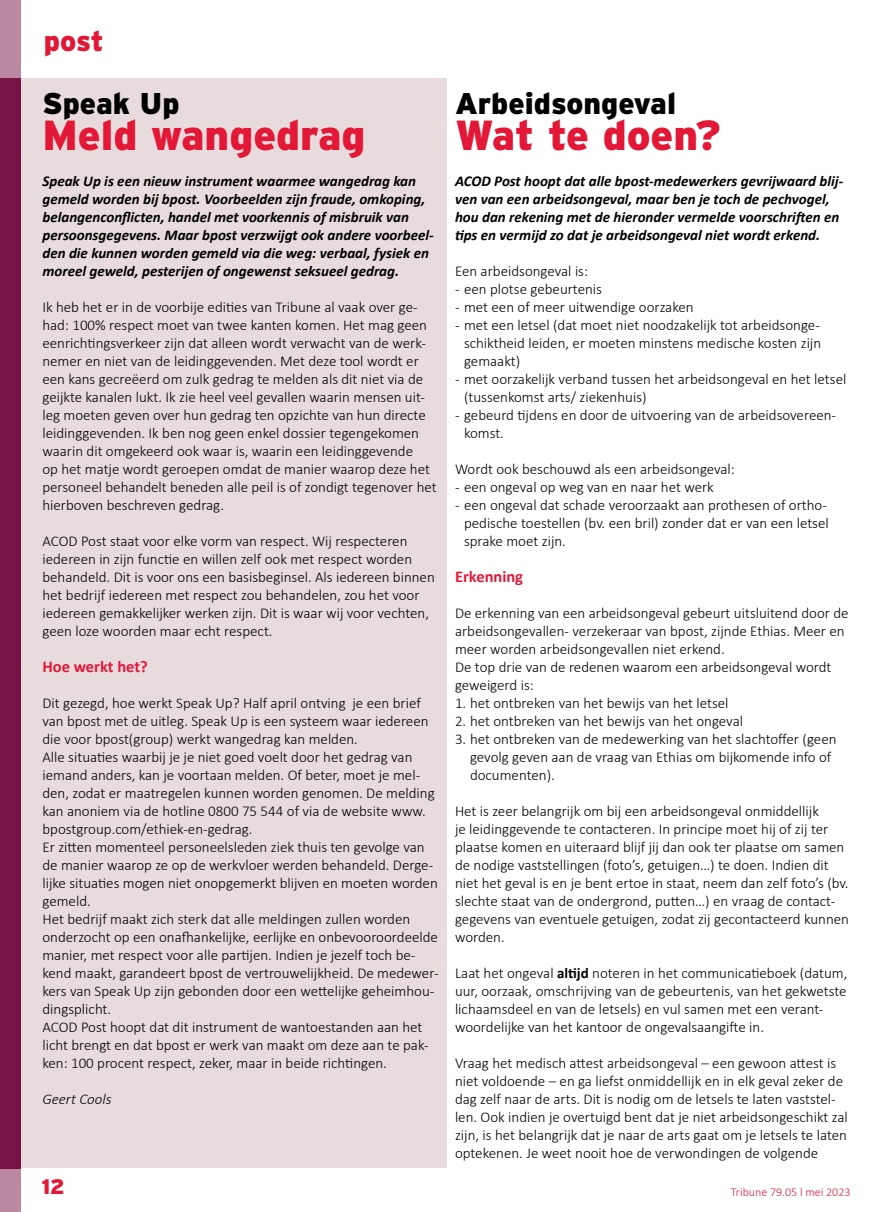
<style>
.page{position:relative;width:893px;height:1212px;background:#fff}
.page>*{position:absolute;margin:0;border:0;box-sizing:border-box;transform-origin:0 0}
.t1{font:900 42px "Interstate";color:#e31837}
.t2{font:900 30px "Interstate";color:#000}
.t3{font:900 28.5px "Interstate";color:#e31837}
.t4{font:900 21px "Interstate";color:#e31837}
.t5{font:700 16.5px "Calibri";color:#e31837}
.t6{font:300 15px/18px "Calibri";color:#000}
.t7{font:italic 700 15px/18px "Calibri";color:#000}
.t8{font:italic 300 15px "Calibri";color:#000}
.t9{font:300 12px "Calibri";color:#e31837}
.s1{font-weight:700}
</style>
<div class="page">
<div style="left:0;top:0;width:21px;height:1212px;background:#781346"></div>
<svg style="left:0;top:1169px;width:21px;height:43px"></svg>
<div style="left:0;top:0;width:21px;height:78px;background:#bb88a2"></div>
<div style="left:21px;top:78px;width:425px;height:1089px;background:#e7dbdd"></div>
<hr style="left:892px;top:664px;width:1px;height:478px;background:#81bdaa">
<h3 class="t3" style="left:44px;top:24px;width:61px">post</h3>
<h2 class="t2" style="left:42px;top:86px;width:139px">Speak Up</h2>
<h1 class="t1" style="left:42px;top:111px;width:325px">Meld wangedrag</h1>
<p class="t7" style="left:42px;top:171px;width:393px">Speak Up is een nieuw instrument waarmee wangedrag kan gemeld worden bij bpost. Voorbeelden zijn fraude, omkoping, belangenconflicten, handel met voorkennis of misbruik van persoonsgegevens. Maar bpost verzwijgt ook andere voorbeel&shy;den die kunnen worden gemeld via die weg: verbaal, fysiek en moreel geweld, pesterijen of ongewenst seksueel gedrag.</p>
<p class="t6" style="left:42px;top:298px;width:396px">Ik heb het er in de voorbije edities van Tribune al vaak over ge&shy;had: 100% respect moet van twee kanten komen. Het mag geen eenrichtingsverkeer zijn dat alleen wordt verwacht van de werk&shy;nemer en niet van de leidinggevenden. Met deze tool wordt er een kans gecreëerd om zulk gedrag te melden als dit niet via de geijkte kanalen lukt. Ik zie heel veel gevallen waarin mensen uit&shy;leg moeten geven over hun gedrag ten opzichte van hun directe leidinggevenden. Ik ben nog geen enkel dossier tegengekomen waarin dit omgekeerd ook waar is, waarin een leidinggevende<br>op het matje wordt geroepen omdat de manier waarop deze het personeel behandelt beneden alle peil is of zondigt tegenover het hierboven beschreven gedrag.</p>
<p class="t6" style="left:42px;top:532px;width:394px">ACOD Post staat voor elke vorm van respect. Wij respecteren iedereen in zijn functie en willen zelf ook met respect worden behandeld. Dit is voor ons een basisbeginsel. Als iedereen binnen het bedrijf iedereen met respect zou behandelen, zou het voor iedereen gemakkelijker werken zijn. Dit is waar wij voor vechten, geen loze woorden maar echt respect.</p>
<p class="t5" style="left:42px;top:656px;width:107px">Hoe werkt het?</p>
<p class="t6" style="left:42px;top:694px;width:398px">Dit gezegd, hoe werkt Speak Up? Half april ontving je een brief van bpost met de uitleg. Speak Up is een systeem waar iedereen die voor bpost(group) werkt wangedrag kan melden.<br>Alle situaties waarbij je je niet goed voelt door het gedrag van iemand anders, kan je voortaan melden. Of beter, moet je mel&shy;den, zodat er maatregelen kunnen worden genomen. De melding kan anoniem via de hotline 0800 75 544 of via de website www. bpostgroup.com/ethiek-en-gedrag.<br>Er zitten momenteel personeelsleden ziek thuis ten gevolge van de manier waarop ze op de werkvloer werden behandeld. Derge&shy;lijke situaties mogen niet onopgemerkt blijven en moeten worden gemeld.<br>Het bedrijf maakt zich sterk dat alle meldingen zullen worden onderzocht op een onafhankelijke, eerlijke en onbevooroordeelde manier, met respect voor alle partijen. Indien je jezelf toch be&shy;kend maakt, garandeert bpost de vertrouwelijkheid. De medewer&shy;kers van Speak Up zijn gebonden door een wettelijke geheimhou&shy;dingsplicht.<br>ACOD Post hoopt dat dit instrument de wantoestanden aan het licht brengt en dat bpost er werk van maakt om deze aan te pak&shy;ken: 100 procent respect, zeker, maar in beide richtingen.</p>
<p class="t8" style="left:42px;top:1090px;width:71px">Geert Cools</p>
<h2 class="t2" style="left:455px;top:86px;width:223px">Arbeidsongeval</h2>
<h1 class="t1" style="left:455px;top:111px;width:267px">Wat te doen?</h1>
<p class="t7" style="left:455px;top:171px;width:390px">ACOD Post hoopt dat alle bpost-medewerkers gevrijwaard blij&shy;ven van een arbeidsongeval, maar ben je toch de pechvogel, hou dan rekening met de hieronder vermelde voorschriften en tips en vermijd zo dat je arbeidsongeval niet wordt erkend.</p>
<p class="t6" style="left:455px;top:262px;width:135px">Een arbeidsongeval is:</p>
<p class="t6" style="left:455px;top:280px;width:149px">- een plotse gebeurtenis</p>
<p class="t6" style="left:455px;top:298px;width:240px">- met een of meer uitwendige oorzaken</p>
<p class="t6" style="left:464px;top:316px;width:359px;text-align:justify;text-indent:-9px">- met een letsel (dat moet niet noodzakelijk tot arbeidsonge&shy;schiktheid leiden, er moeten minstens medische kosten zijn gemaakt)</p>
<p class="t6" style="left:464px;top:370px;width:384px;text-indent:-9px">- met oorzakelijk verband tussen het arbeidsongeval en het letsel (tussenkomst arts/ ziekenhuis)</p>
<p class="t6" style="left:464px;top:406px;width:374px;text-indent:-9px">- gebeurd tijdens en door de uitvoering van de arbeidsovereen&shy;komst.</p>
<p class="t6" style="left:455px;top:460px;width:281px">Wordt ook beschouwd als een arbeidsongeval:</p>
<p class="t6" style="left:455px;top:478px;width:260px">- een ongeval op weg van en naar het werk</p>
<p class="t6" style="left:464px;top:496px;width:366px;text-indent:-9px">- een ongeval dat schade veroorzaakt aan prothesen of ortho&shy;pedische toestellen (bv. een bril) zonder dat er van een letsel sprake moet zijn.</p>
<p class="t5" style="left:455px;top:566px;width:70px">Erkenning</p>
<p class="t6" style="left:455px;top:604px;width:395px">De erkenning van een arbeidsongeval gebeurt uitsluitend door de arbeidsongevallen- verzekeraar van bpost, zijnde Ethias. Meer en meer worden arbeidsongevallen niet erkend.<br>De top drie van de redenen waarom een arbeidsongeval wordt geweigerd is:</p>
<p class="t6" style="left:455px;top:694px;width:275px">1. het ontbreken van het bewijs van het letsel</p>
<p class="t6" style="left:455px;top:712px;width:290px">2. het ontbreken van het bewijs van het ongeval</p>
<p class="t6" style="left:470px;top:730px;width:368px;text-indent:-15px">3. het ontbreken van de medewerking van het slachtoffer (geen gevolg geven aan de vraag van Ethias om bijkomende info of documenten).</p>
<p class="t6" style="left:455px;top:802px;width:396px">Het is zeer belangrijk om bij een arbeidsongeval onmiddellijk<br>je leidinggevende te contacteren. In principe moet hij of zij ter plaatse komen en uiteraard blijf jij dan ook ter plaatse om samen de nodige vaststellingen (foto’s, getuigen…) te doen. Indien dit niet het geval is en je bent ertoe in staat, neem dan zelf foto’s (bv. slechte staat van de ondergrond, putten…) en vraag de contact&shy;gegevens van eventuele getuigen, zodat zij gecontacteerd kunnen worden.</p>
<p class="t6" style="left:455px;top:964px;width:394px">Laat het ongeval <span class="s1">altijd</span> noteren in het communicatieboek (datum, uur, oorzaak, omschrijving van de gebeurtenis, van het gekwetste lichaamsdeel en van de letsels) en vul samen met een verant&shy;woordelijke van het kantoor de ongevalsaangifte in.</p>
<p class="t6" style="left:455px;top:1054px;width:394px">Vraag het medisch attest arbeidsongeval – een gewoon attest is niet voldoende – en ga liefst onmiddellijk en in elk geval zeker de dag zelf naar de arts. Dit is nodig om de letsels te laten vaststel&shy;len. Ook indien je overtuigd bent dat je niet arbeidsongeschikt zal zijn, is het belangrijk dat je naar de arts gaat om je letsels te laten optekenen. Je weet nooit hoe de verwondingen de volgende</p>
<h3 class="t4" style="left:41px;top:1175px;width:25px">12</h3>
<p class="t9" style="left:731px;top:1184px;width:121px">Tribune 79.05 l mei 2023</p>
</div>
